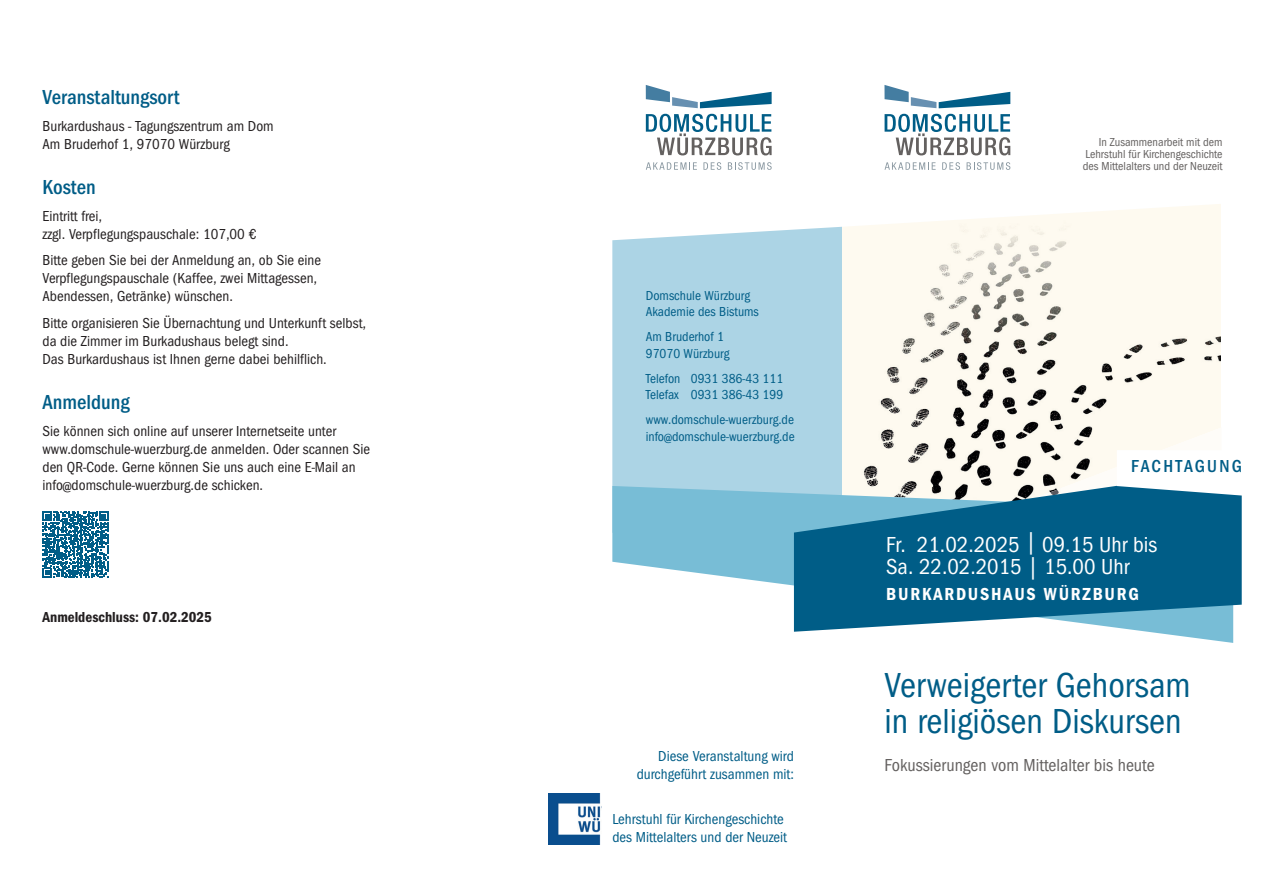
<style>
.page{position:relative;width:1263px;height:893px;background:#fff}
.page>*{position:absolute;margin:0;border:0;box-sizing:border-box;transform-origin:0 0}
.t1{font:36px/36px "Franklin Goth EFTU Book Con";color:#005d87}
.t2{font:22.5px/22.5px "Franklin Goth EFTU Book Con";color:#fff}
.t3{font:21px "Franklin Goth EFTU Med Con";color:#005d87}
.t4{font:18px "Franklin Goth EFTU Book Con";color:#646160}
.t5{font:18px "Franklin Goth EFTU Med Con";letter-spacing:.125em;color:#005d87}
.t6{font:15px/18px "Franklin Goth EFTU Book Con";color:#231f20}
.t7{font:15px/18px "Franklin Goth EFTU Book Con";color:#005d87;text-align:right}
.t8{font:15px "Franklin Goth EFTU Demi Con";color:#231f20}
.t9{font:13.5px/16.5px "Franklin Goth EFTU Book Con";color:#005d87}
.t10{font:12px/12px "Franklin Goth EFTU Book Con";color:#646160;text-align:justify}
</style>
<div class="page">
<img style="left:842px;top:204px;width:379px;height:264px">
<div style="left:612px;top:227px;width:230px;height:259px;background:#acd4e5"></div>
<svg style="left:612px;top:486px;width:621px;height:157px"></svg>
<svg style="left:794px;top:468px;width:440px;height:164px;fill:#005d87"></svg>
<svg style="left:43px;top:511px;width:65px;height:66px"></svg>
<img style="left:548px;top:793px;width:53px;height:51px">
<svg style="left:884px;top:85px;width:126px;height:23px"></svg>
<svg style="left:884px;top:114px;width:126px;height:41px"></svg>
<svg style="left:884px;top:162px;width:52px;height:8px"></svg>
<svg style="left:942px;top:162px;width:18px;height:8px"></svg>
<svg style="left:966px;top:162px;width:44px;height:8px"></svg>
<svg style="left:646px;top:85px;width:126px;height:23px"></svg>
<svg style="left:646px;top:114px;width:126px;height:41px"></svg>
<svg style="left:646px;top:162px;width:51px;height:8px"></svg>
<svg style="left:703px;top:162px;width:18px;height:8px"></svg>
<svg style="left:728px;top:162px;width:44px;height:8px"></svg>
<svg style="left:887px;top:412px;width:355px;height:198px"></svg>
<h3 class="t3" style="left:43px;top:86px;width:139px">Veranstaltungsort</h3>
<p class="t6" style="left:43px;top:117px;width:233px">Burkardushaus - Tagungszentrum am Dom<br>Am Bruderhof 1, 97070 Würzburg</p>
<h3 class="t3" style="left:43px;top:175px;width:55px">Kosten</h3>
<p class="t6" style="left:43px;top:207px;width:215px">Eintritt frei,<br>zzgl. Verpflegungspauschale: 107,00 €</p>
<p class="t6" style="left:43px;top:251px;width:280px">Bitte geben Sie bei der Anmeldung an, ob Sie eine<br>Verpflegungspauschale (Kaffee, zwei Mittagessen,<br>Abendessen, Getränke) wünschen.</p>
<p class="t6" style="left:43px;top:314px;width:325px">Bitte organisieren Sie Übernachtung und Unterkunft selbst, da die Zimmer im Burkadushaus belegt sind.<br>Das Burkardushaus ist Ihnen gerne dabei behilflich.</p>
<h3 class="t3" style="left:43px;top:390px;width:89px">Anmeldung</h3>
<p class="t6" style="left:43px;top:422px;width:329px">Sie können sich online auf unserer Internetseite unter www.domschule-wuerzburg.de anmelden. Oder scannen Sie den QR-Code. Gerne können Sie uns auch eine E-Mail an info@domschule-wuerzburg.de schicken.</p>
<p class="t8" style="left:50px;top:608px;width:87px">■ ● ▲ ●◆▲▲</p>
<p class="t9" style="left:646px;top:287px;width:115px">Domschule Würzburg<br>Akademie des Bistums</p>
<p class="t9" style="left:646px;top:329px;width:85px">Am Bruderhof 1<br>97070 Würzburg</p>
<p class="t9" style="left:646px;top:370px;width:139px">Telefon 0931 386-43 111<br>Telefax 0931 386-43 199</p>
<p class="t9" style="left:646px;top:412px;width:150px">www.domschule-wuerzburg.de info@domschule-wuerzburg.de</p>
<p class="t7" style="left:637px;top:748px;width:159px">Diese Veranstaltung wird durchgeführt zusammen mit:</p>
<p class="t7" style="left:612px;top:810px;width:176px;text-align:left">Lehrstuhl für Kirchengeschichte des Mittelalters und der Neuzeit</p>
<p class="t10" style="left:1083px;top:136px;width:141px;text-indent:16px">In Zusammenarbeit mit dem Lehrstuhl für Kirchengeschichte des Mittelalters und der Neuzeit</p>
<p class="t5" style="left:1131px;top:456px;width:112px">FACHTAGUNG</p>
<h2 class="t2" style="left:886px;top:533px;width:273px">Fr. 21.02.2025 | 09.15 Uhr bis<br>Sa. 22.02.2015 | 15.00 Uhr</h2>
<h1 class="t1" style="left:884px;top:668px;width:308px">Verweigerter Gehorsam in religiösen Diskursen</h1>
<p class="t4" style="left:884px;top:755px;width:272px">Fokussierungen vom Mittelalter bis heute</p>
</div>
